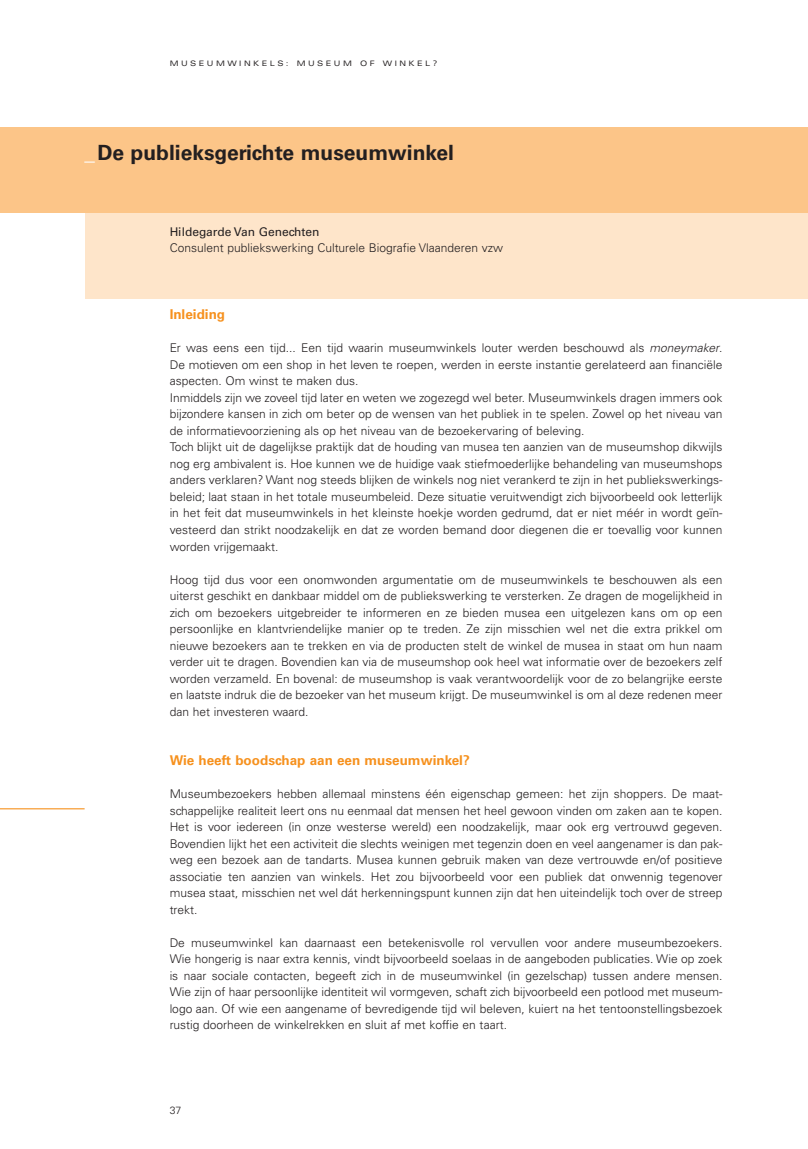
<style>
.page{position:relative;width:808px;height:1149px;background:#fff}
.page>*{position:absolute;margin:0;border:0;box-sizing:border-box;transform-origin:0 0}
.t1{font:700 21px "Univers LT";color:#231f20}
.t2{font:700 13.5px "Univers LT";color:#f6911e}
.t3{font:300 12px/16.5px "Univers LT";color:#231f20;text-align:justify}
.t4{font:12px "Univers LT";color:#231f20}
.t5{font:300 10.5px "Univers LT";color:#231f20}
.t6{font:expanded 7.5px "Univers LT";letter-spacing:.335em;color:#231f20}
.s1{color:#fff}
.s2{font-style:italic}
</style>
<div class="page">
<hr style="left:0;top:808px;width:85px;height:1px;background:#f6911e">
<div style="left:85px;top:213px;width:722px;height:85px;background:#fee5ca"></div>
<div style="left:0;top:128px;width:807px;height:85px;background:#fcc588"></div>
<p class="t6" style="left:170px;top:60px;width:269px">MUSEUMWINKELS: MUSEUM OF WINKEL?</p>
<h1 class="t1" style="left:85px;top:144px;width:371px"><span class="s1">_</span>De publieksgerichte museumwinkel</h1>
<p class="t4" style="left:170px;top:226px;width:151px">Hildegarde Van Genechten</p>
<p class="t3" style="left:170px;top:240px;width:335px">Consulent publiekswerking Culturele Biografie Vlaanderen vzw</p>
<p class="t2" style="left:170px;top:309px;width:57px">Inleiding</p>
<p class="t3" style="left:170px;top:340px;width:554px;text-align:left">Er was eens een tijd... Een tijd waarin museumwinkels louter werden beschouwd als <span class="s2">moneymaker</span>.<br>De motieven om een shop in het leven te roepen, werden in eerste instantie gerelateerd aan financiële aspecten. Om winst te maken dus.<br>Inmiddels zijn we zoveel tijd later en weten we zogezegd wel beter. Museumwinkels dragen immers ook bijzondere kansen in zich om beter op de wensen van het publiek in te spelen. Zowel op het niveau van de informatievoorziening als op het niveau van de bezoekervaring of beleving.<br>Toch blijkt uit de dagelijkse praktijk dat de houding van musea ten aanzien van de museumshop dikwijls nog erg ambivalent is. Hoe kunnen we de huidige vaak stiefmoederlijke behandeling van museumshops anders verklaren? Want nog steeds blijken de winkels nog niet verankerd te zijn in het publiekswerkings&shy;beleid; laat staan in het totale museumbeleid. Deze situatie veruitwendigt zich bijvoorbeeld ook letterlijk in het feit dat museumwinkels in het kleinste hoekje worden gedrumd, dat er niet méér in wordt geïn&shy;vesteerd dan strikt noodzakelijk en dat ze worden bemand door diegenen die er toevallig voor kunnen worden vrijgemaakt.</p>
<p class="t3" style="left:170px;top:571px;width:554px">Hoog tijd dus voor een onomwonden argumentatie om de museumwinkels te beschouwen als een uiterst geschikt en dankbaar middel om de publiekswerking te versterken. Ze dragen de mogelijkheid in zich om bezoekers uitgebreider te informeren en ze bieden musea een uitgelezen kans om op een persoonlijke en klantvriendelijke manier op te treden. Ze zijn misschien wel net die extra prikkel om nieuwe bezoekers aan te trekken en via de producten stelt de winkel de musea in staat om hun naam verder uit te dragen. Bovendien kan via de museumshop ook heel wat informatie over de bezoekers zelf worden verzameld. En bovenal: de museumshop is vaak verantwoordelijk voor de zo belangrijke eerste en laatste indruk die de bezoeker van het museum krijgt. De museumwinkel is om al deze redenen meer dan het investeren waard.</p>
<p class="t2" style="left:170px;top:754px;width:302px">Wie heeft boodschap aan een museumwinkel?</p>
<p class="t3" style="left:170px;top:786px;width:554px">Museumbezoekers hebben allemaal minstens één eigenschap gemeen: het zijn shoppers. De maat&shy;schappelijke realiteit leert ons nu eenmaal dat mensen het heel gewoon vinden om zaken aan te kopen.<br>Het is voor iedereen (in onze westerse wereld) een noodzakelijk, maar ook erg vertrouwd gegeven.<br>Bovendien lijkt het een activiteit die slechts weinigen met tegenzin doen en veel aangenamer is dan pak&shy;weg een bezoek aan de tandarts. Musea kunnen gebruik maken van deze vertrouwde en/of positieve associatie ten aanzien van winkels. Het zou bijvoorbeeld voor een publiek dat onwennig tegenover musea staat, misschien net wel dát herkenningspunt kunnen zijn dat hen uiteindelijk toch over de streep trekt.</p>
<p class="t3" style="left:170px;top:934px;width:554px">De museumwinkel kan daarnaast een betekenisvolle rol vervullen voor andere museumbezoekers.<br>Wie hongerig is naar extra kennis, vindt bijvoorbeeld soelaas in de aangeboden publicaties. Wie op zoek is naar sociale contacten, begeeft zich in de museumwinkel (in gezelschap) tussen andere mensen.<br>Wie zijn of haar persoonlijke identiteit wil vormgeven, schaft zich bijvoorbeeld een potlood met museum&shy;logo aan. Of wie een aangename of bevredigende tijd wil beleven, kuiert na het tentoonstellingsbezoek rustig doorheen de winkelrekken en sluit af met koffie en taart.</p>
<p class="t5" style="left:170px;top:1105px;width:13px">37</p>
</div>
